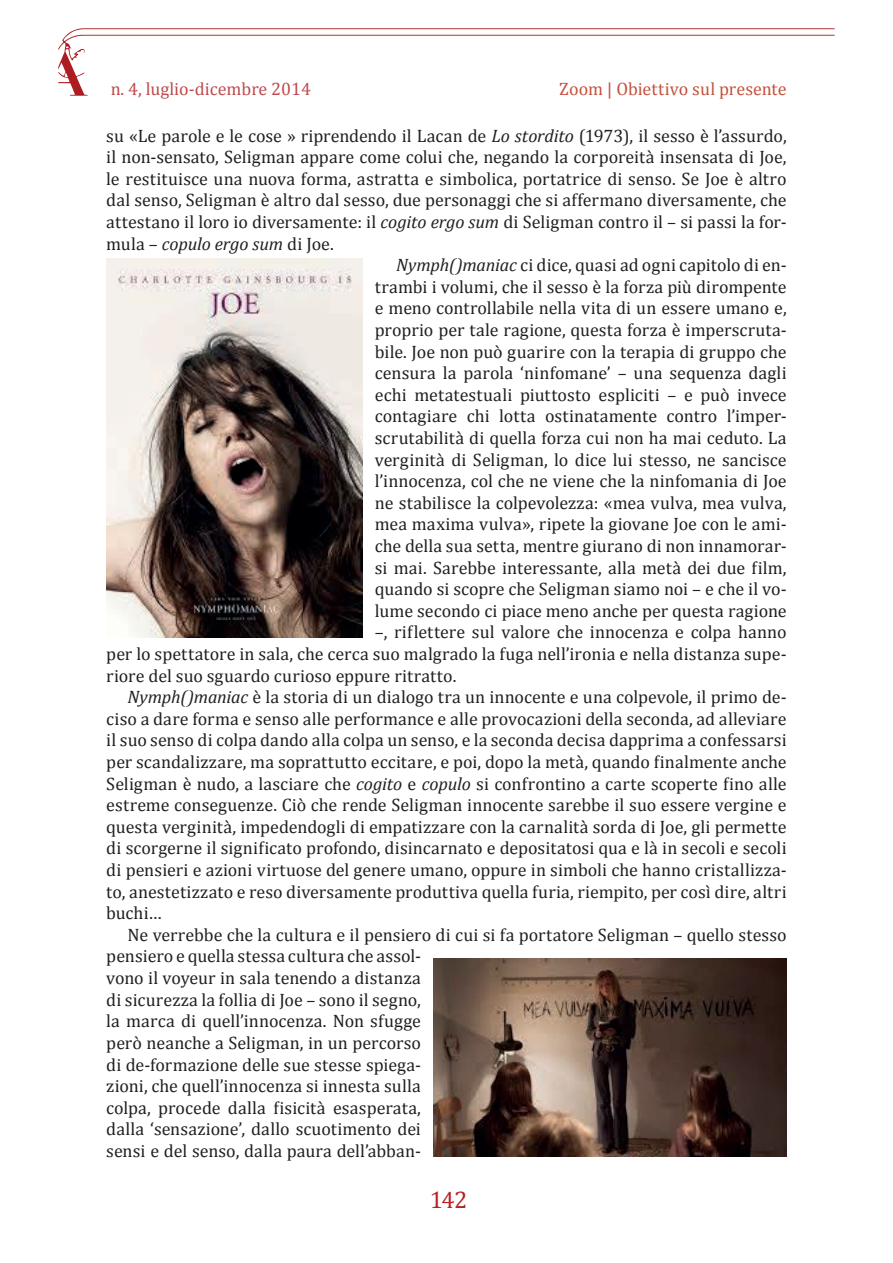
<style>
.page{position:relative;width:893px;height:1263px;background:#fff}
.page>*{position:absolute;margin:0;border:0;box-sizing:border-box;transform-origin:0 0}
.t1{font:24px "Cambria";color:#ba1f24}
.t2{font:18px "Cambria";letter-spacing:.005em;color:#231f20}
.t3{font:18px "Cambria";color:#c5513d}
.t4{font:italic 18px "Cambria";letter-spacing:-.01em;color:#231f20}
.t5{font:18px "Cambria";color:#ac1d21}
.s1{font-style:italic}
.s2{font-style:normal}
</style>
<div class="page">
<svg style="left:58px;top:28px;width:777px;height:68px"></svg>
<svg style="left:65px;top:73px;width:3px;height:4px"></svg>
<img style="left:106px;top:258px;width:256px;height:380px">
<img style="left:434px;top:958px;width:353px;height:199px">
<p class="t5" style="left:110px;top:78px;width:202px">n. 4, luglio-dicembre 2014</p>
<p class="t3" style="left:559px;top:78px;width:229px">Zoom | Obiettivo sul presente</p>
<p class="t2" style="left:106px;top:125px;width:682px">su «Le parole e le cose » riprendendo il Lacan de <span class="s1">Lo stordito</span> (1973), il sesso è l’assurdo,</p>
<p class="t2" style="left:106px;top:146px;width:682px">il non-sensato, Seligman appare come colui che, negando la corporeità insensata di Joe,</p>
<p class="t2" style="left:106px;top:168px;width:682px">le restituisce una nuova forma, astratta e simbolica, portatrice di senso. Se Joe è altro</p>
<p class="t2" style="left:106px;top:190px;width:682px">dal senso, Seligman è altro dal sesso, due personaggi che si affermano diversamente, che</p>
<p class="t2" style="left:106px;top:211px;width:682px">attestano il loro io diversamente: il <span class="s1">cogito ergo sum</span> di Seligman contro il – si passi la for-</p>
<p class="t4" style="left:106px;top:231px;width:229px"><span class="s2">mula –</span> copulo ergo sum <span class="s2">di Joe.</span></p>
<p class="t2" style="left:396px;top:254px;width:392px"><span class="s1">Nymph()maniac</span> ci dice, quasi ad ogni capitolo di en-</p>
<p class="t2" style="left:375px;top:276px;width:413px">trambi i volumi, che il sesso è la forza più dirompente</p>
<p class="t2" style="left:375px;top:298px;width:413px">e meno controllabile nella vita di un essere umano e,</p>
<p class="t2" style="left:375px;top:319px;width:413px">proprio per tale ragione, questa forza è imperscruta-</p>
<p class="t2" style="left:375px;top:341px;width:413px">bile. Joe non può guarire con la terapia di gruppo che</p>
<p class="t2" style="left:375px;top:362px;width:413px">censura la parola ‘ninfomane’ – una sequenza dagli</p>
<p class="t2" style="left:375px;top:384px;width:413px">echi metatestuali piuttosto espliciti – e può invece</p>
<p class="t2" style="left:375px;top:406px;width:413px">contagiare chi lotta ostinatamente contro l’imper-</p>
<p class="t2" style="left:375px;top:427px;width:413px">scrutabilità di quella forza cui non ha mai ceduto. La</p>
<p class="t2" style="left:375px;top:449px;width:413px">verginità di Seligman, lo dice lui stesso, ne sancisce</p>
<p class="t2" style="left:375px;top:470px;width:413px">l’innocenza, col che ne viene che la ninfomania di Joe</p>
<p class="t2" style="left:375px;top:492px;width:413px">ne stabilisce la colpevolezza: «mea vulva, mea vulva,</p>
<p class="t2" style="left:375px;top:514px;width:413px">mea maxima vulva», ripete la giovane Joe con le ami-</p>
<p class="t2" style="left:375px;top:535px;width:413px">che della sua setta, mentre giurano di non innamorar-</p>
<p class="t2" style="left:375px;top:557px;width:413px">si mai. Sarebbe interessante, alla metà dei due film,</p>
<p class="t2" style="left:375px;top:578px;width:413px">quando si scopre che Seligman siamo noi – e che il vo-</p>
<p class="t2" style="left:375px;top:600px;width:413px">lume secondo ci piace meno anche per questa ragione</p>
<p class="t2" style="left:375px;top:622px;width:413px">–, riflettere sul valore che innocenza e colpa hanno</p>
<p class="t2" style="left:106px;top:643px;width:682px">per lo spettatore in sala, che cerca suo malgrado la fuga nell’ironia e nella distanza supe-</p>
<p class="t2" style="left:106px;top:665px;width:352px">riore del suo sguardo curioso eppure ritratto.</p>
<p class="t2" style="left:128px;top:686px;width:661px"><span class="s1">Nymph()maniac</span> è la storia di un dialogo tra un innocente e una colpevole, il primo de-</p>
<p class="t2" style="left:106px;top:708px;width:682px">ciso a dare forma e senso alle performance e alle provocazioni della seconda, ad alleviare</p>
<p class="t2" style="left:106px;top:730px;width:682px">il suo senso di colpa dando alla colpa un senso, e la seconda decisa dapprima a confessarsi</p>
<p class="t2" style="left:106px;top:751px;width:682px">per scandalizzare, ma soprattutto eccitare, e poi, dopo la metà, quando finalmente anche</p>
<p class="t2" style="left:106px;top:773px;width:682px">Seligman è nudo, a lasciare che <span class="s1">cogito</span> e <span class="s1">copulo</span> si confrontino a carte scoperte fino alle</p>
<p class="t2" style="left:106px;top:794px;width:682px">estreme conseguenze. Ciò che rende Seligman innocente sarebbe il suo essere vergine e</p>
<p class="t2" style="left:106px;top:816px;width:682px">questa verginità, impedendogli di empatizzare con la carnalità sorda di Joe, gli permette</p>
<p class="t2" style="left:106px;top:838px;width:682px">di scorgerne il significato profondo, disincarnato e depositatosi qua e là in secoli e secoli</p>
<p class="t2" style="left:106px;top:859px;width:682px">di pensieri e azioni virtuose del genere umano, oppure in simboli che hanno cristallizza-</p>
<p class="t2" style="left:106px;top:881px;width:682px">to, anestetizzato e reso diversamente produttiva quella furia, riempito, per così dire, altri</p>
<p class="t2" style="left:106px;top:902px;width:57px">buchi…</p>
<p class="t2" style="left:128px;top:924px;width:661px">Ne verrebbe che la cultura e il pensiero di cui si fa portatore Seligman – quello stesso</p>
<p class="t2" style="left:106px;top:946px;width:316px">pensiero e quella stessa cultura che assol-</p>
<p class="t2" style="left:106px;top:967px;width:316px">vono il voyeur in sala tenendo a distanza</p>
<p class="t2" style="left:106px;top:989px;width:316px">di sicurezza la follia di Joe – sono il segno,</p>
<p class="t2" style="left:106px;top:1010px;width:316px">la marca di quell’innocenza. Non sfugge</p>
<p class="t2" style="left:106px;top:1032px;width:316px">però neanche a Seligman, in un percorso</p>
<p class="t2" style="left:106px;top:1054px;width:316px">di de-formazione delle sue stesse spiega-</p>
<p class="t2" style="left:106px;top:1075px;width:316px">zioni, che quell’innocenza si innesta sulla</p>
<p class="t2" style="left:106px;top:1097px;width:316px">colpa, procede dalla fisicità esasperata,</p>
<p class="t2" style="left:106px;top:1118px;width:316px">dalla ‘sensazione’, dallo scuotimento dei</p>
<p class="t2" style="left:106px;top:1140px;width:316px">sensi e del senso, dalla paura dell’abban-</p>
<h1 class="t1" style="left:430px;top:1186px;width:39px">142</h1>
</div>
